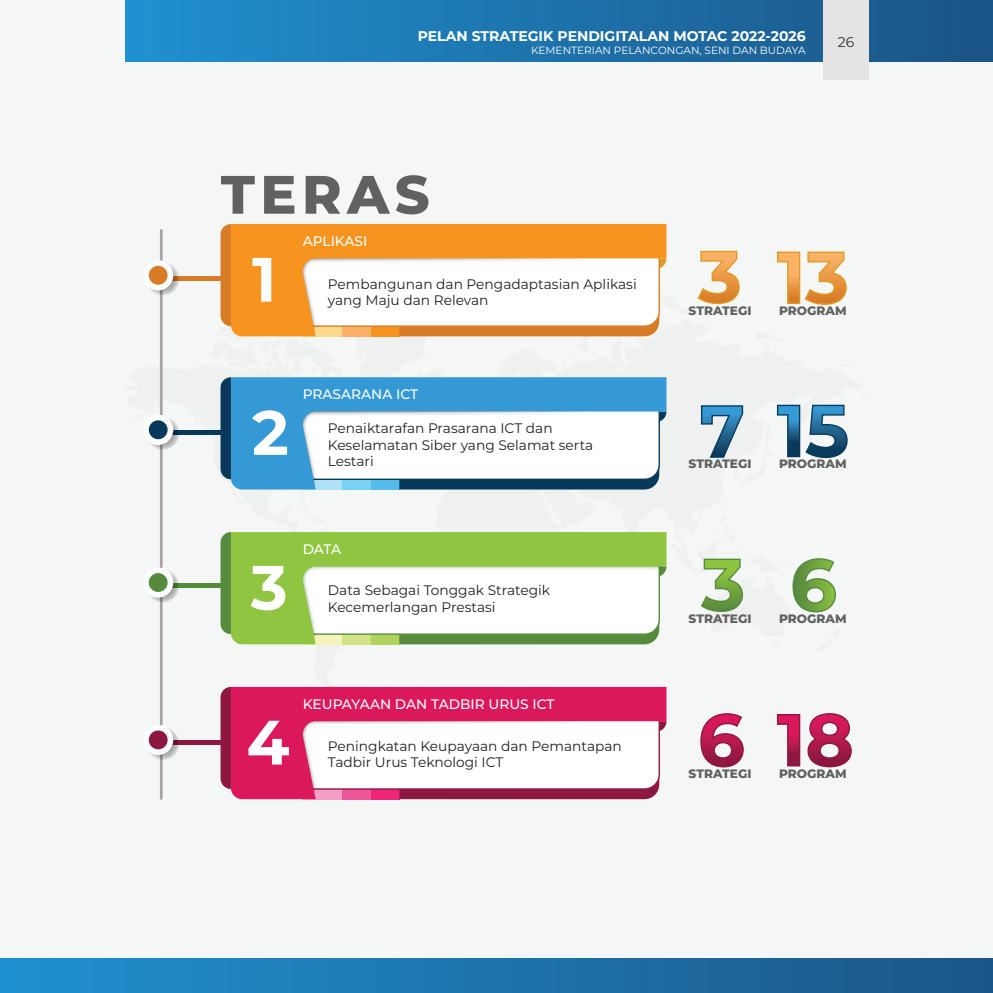
<style>
.page{position:relative;width:993px;height:993px;background:#fff}
.page>*{position:absolute;margin:0;border:0;box-sizing:border-box;transform-origin:0 0}
.t1{font:700 62.48px "Montserrat";color:#fff}
.t2{font:800 53.9px "Montserrat";letter-spacing:.1em;color:#606161}
.t3{font:700 14px "Montserrat";color:#fff}
.t4{font:14px "Montserrat";color:#333434}
.t5{font:13.83px/16.6px "Montserrat";color:#231f20}
.t6{font:500 13.83px "Montserrat";color:#fff}
.t7{font:800 12.25px "Montserrat";color:#606160}
.t8{font:10.5px "Montserrat";color:#fff}
</style>
<div class="page">
<div style="left:0;top:0;width:992px;height:992px;background:#f5f7f7"></div>
<div style="left:0;top:957px;width:992px;height:35px;background:linear-gradient(to right,#2091d0,#1b5688)"></div>
<div style="left:125px;top:0;width:867px;height:61px;background:linear-gradient(to right,#2091d0,#1b5385)"></div>
<div style="left:822px;top:0;width:46px;height:79px;background:#e5e3e4"></div>
<hr style="left:160px;top:229px;width:2px;height:570px;background:#a5a4a3">
<svg style="left:231px;top:224px;width:435px;height:112px"></svg>
<svg style="left:220px;top:224px;width:11px;height:102px"></svg>
<svg style="left:697px;top:250px;width:43px;height:55px"></svg>
<svg style="left:792px;top:558px;width:44px;height:55px"></svg>
<svg style="left:708px;top:558px;width:35px;height:54px"></svg>
<svg style="left:708px;top:713px;width:36px;height:54px"></svg>
<svg style="left:776px;top:714px;width:24px;height:53px"></svg>
<svg style="left:807px;top:713px;width:45px;height:54px"></svg>
<svg style="left:776px;top:404px;width:72px;height:54px"></svg>
<svg style="left:708px;top:405px;width:35px;height:53px"></svg>
<svg style="left:776px;top:251px;width:71px;height:54px"></svg>
<img style="left:241px;top:377px;width:467px;height:113px">
<svg style="left:231px;top:377px;width:435px;height:112px"></svg>
<svg style="left:220px;top:377px;width:11px;height:102px"></svg>
<img style="left:241px;top:532px;width:467px;height:113px">
<svg style="left:231px;top:532px;width:435px;height:112px"></svg>
<svg style="left:220px;top:532px;width:11px;height:102px"></svg>
<img style="left:241px;top:687px;width:467px;height:113px">
<svg style="left:231px;top:686px;width:435px;height:113px"></svg>
<svg style="left:220px;top:686px;width:11px;height:102px"></svg>
<hr style="left:161px;top:430px;width:59px;height:4px;background:#09395a">
<div style="left:161px;top:582px;width:59px;height:5px;background:#568a3d"></div>
<hr style="left:161px;top:276px;width:59px;height:4px;background:#d87b27">
<hr style="left:161px;top:740px;width:59px;height:4px;background:#8d1740">
<svg style="left:146px;top:261px;width:33px;height:34px"></svg>
<div style="left:143px;top:260px;width:30px;height:30px;background:#fbfdfe;border-radius:50%"></div>
<div style="left:149px;top:266px;width:18px;height:18px;background:#d87b27;border-radius:50%"></div>
<svg style="left:146px;top:416px;width:33px;height:34px"></svg>
<div style="left:143px;top:414px;width:30px;height:31px;background:#fbfdfe;border-radius:50%"></div>
<div style="left:149px;top:420px;width:18px;height:19px;background:#09395a;border-radius:50%"></div>
<svg style="left:146px;top:568px;width:33px;height:34px"></svg>
<div style="left:143px;top:567px;width:30px;height:30px;background:#fbfdfe;border-radius:50%"></div>
<div style="left:149px;top:573px;width:18px;height:18px;background:#568a3d;border-radius:50%"></div>
<svg style="left:146px;top:726px;width:33px;height:33px"></svg>
<div style="left:143px;top:724px;width:30px;height:30px;background:#fbfdfe;border-radius:50%"></div>
<div style="left:149px;top:730px;width:18px;height:19px;background:#8d1740;border-radius:50%"></div>
<p class="t3" style="left:417px;top:26px;width:389px">PELAN STRATEGIK PENDIGITALAN MOTAC 2022-2026</p>
<p class="t8" style="left:531px;top:43px;width:276px">KEMENTERIAN PELANCONGAN, SENI DAN BUDAYA</p>
<p class="t4" style="left:837px;top:33px;width:18px">26</p>
<p class="t2" style="left:221px;top:155px;width:210px">TERAS</p>
<p class="t6" style="left:302px;top:232px;width:66px">APLIKASI</p>
<p class="t1" style="left:252px;top:234px;width:26px">1</p>
<p class="t5" style="left:328px;top:275px;width:310px">Pembangunan dan Pengadaptasian Aplikasi yang Maju dan Relevan</p>
<p class="t1" style="left:252px;top:387px;width:38px">2</p>
<p class="t6" style="left:302px;top:385px;width:117px">PRASARANA ICT</p>
<p class="t5" style="left:328px;top:419px;width:267px">Penaiktarafan Prasarana ICT dan<br>Keselamatan Siber yang Selamat serta<br>Lestari</p>
<p class="t1" style="left:250px;top:542px;width:38px">3</p>
<p class="t6" style="left:302px;top:539px;width:40px">DATA</p>
<p class="t5" style="left:328px;top:581px;width:224px">Data Sebagai Tonggak Strategik<br>Kecemerlangan Prestasi</p>
<p class="t1" style="left:246px;top:697px;width:44px">4</p>
<p class="t6" style="left:302px;top:694px;width:253px">KEUPAYAAN DAN TADBIR URUS ICT</p>
<p class="t5" style="left:328px;top:736px;width:295px">Peningkatan Keupayaan dan Pemantapan<br>Tadbir Urus Teknologi ICT</p>
<p class="t7" style="left:688px;top:302px;width:64px">STRATEGI</p>
<p class="t7" style="left:778px;top:302px;width:69px">PROGRAM</p>
<p class="t7" style="left:688px;top:455px;width:64px">STRATEGI</p>
<p class="t7" style="left:778px;top:455px;width:69px">PROGRAM</p>
<p class="t7" style="left:688px;top:609px;width:64px">STRATEGI</p>
<p class="t7" style="left:778px;top:609px;width:69px">PROGRAM</p>
<p class="t7" style="left:688px;top:764px;width:64px">STRATEGI</p>
<p class="t7" style="left:778px;top:764px;width:69px">PROGRAM</p>
</div>
